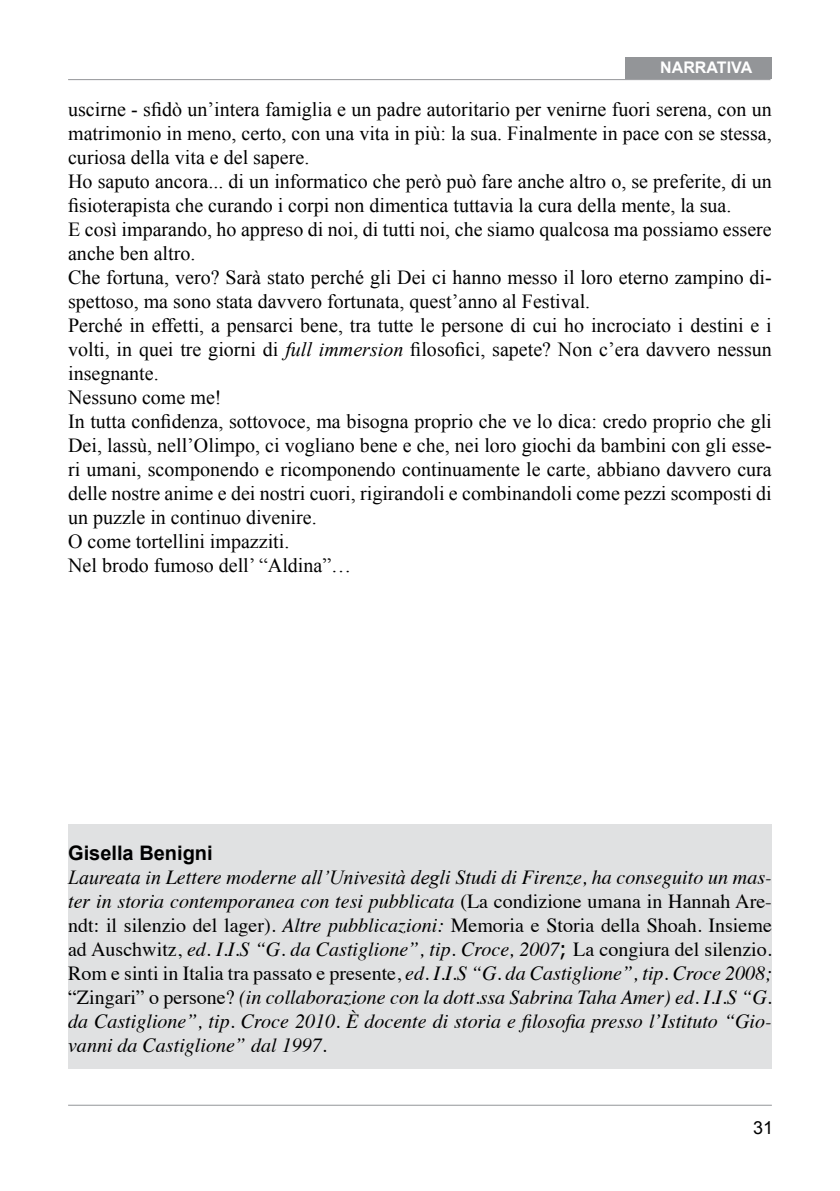
<style>
.page{position:relative;width:840px;height:1191px;background:#fff}
.page>*{position:absolute;margin:0;border:0;box-sizing:border-box;transform-origin:0 0}
.t1{font:20px/24px "Times New Roman";color:#000}
.t2{font:italic 20px/24px "Times";color:#000;text-align:justify}
.t3{font:700 20px "Arial";color:#000}
.t4{font:18px "Arial";color:#000}
.t5{font:700 16px "Arial";color:#fff}
.s1{font-style:italic}
.s2{font-family:"Times New Roman"}
.s3{font-style:normal}
.s4{font-family:"Tahoma";font-style:normal}
</style>
<div class="page">
<hr style="left:68px;top:1104px;width:703px;height:1px;background:#939598">
<div style="left:624px;top:57px;width:147px;height:22px;background:#939598"></div>
<hr style="left:68px;top:79px;width:702px;height:1px;background:#939598">
<div style="left:68px;top:824px;width:703px;height:244px;background:#e0e1e2"></div>
<p class="t5" style="left:660px;top:57px;width:93px">NARRATIVA</p>
<p class="t1" style="left:68px;top:97px;width:705px">uscirne - sfidò un’intera famiglia e un padre autoritario per venirne fuori serena, con un matrimonio in meno, certo, con una vita in più: la sua. Finalmente in pace con se stessa, curiosa della vita e del sapere.<br>Ho saputo ancora... di un informatico che però può fare anche altro o, se preferite, di un fisioterapista che curando i corpi non dimentica tuttavia la cura della mente, la sua.<br>E così imparando, ho appreso di noi, di tutti noi, che siamo qualcosa ma possiamo essere anche ben altro.<br>Che fortuna, vero? Sarà stato perché gli Dei ci hanno messo il loro eterno zampino di&shy;spettoso, ma sono stata davvero fortunata, quest’anno al Festival.<br>Perché in effetti, a pensarci bene, tra tutte le persone di cui ho incrociato i destini e i volti, in quei tre giorni di <span class="s1">full immersion</span> filosofici, sapete? Non c’era davvero nessun insegnante.<br>Nessuno come me!<br>In tutta confidenza, sottovoce, ma bisogna proprio che ve lo dica: credo proprio che gli Dei, lassù, nell’Olimpo, ci vogliano bene e che, nei loro giochi da bambini con gli esse&shy;ri umani, scomponendo e ricomponendo continuamente le carte, abbiano davvero cura delle nostre anime e dei nostri cuori, rigirandoli e combinandoli come pezzi scomposti di un puzzle in continuo divenire.<br>O come tortellini impazziti.<br>Nel brodo fumoso dell’ “Aldina”…</p>
<p class="t3" style="left:68px;top:840px;width:146px">Gisella Benigni</p>
<p class="t2" style="left:68px;top:864px;width:705px"><span class="s2">Laureata in</span> Lettere moderne <span class="s2">all’Univesità degl</span>i Studi di Firenze, ha conseguito un mas&shy;ter in storia contemporanea con tesi pubblicata <span class="s3">(La condizione umana in Hannah Are&shy;ndt: il silenzio del lager).</span> Altre pubblicazioni: <span class="s3">Memoria e Storia della Shoah. Insieme ad Auschwitz,</span> ed. I.I.S “G. da Castiglione”, tip. Croce, 2007<span class="s4">;</span> <span class="s3">La congiura del silenzio.<br>Rom e sinti in Italia tra passato e presente,</span> ed. I.I.S “G. da Castiglione”, tip. Croce 2008; <span class="s3">“Zingari” o persone?</span> (in collaborazione con la dott.ssa Sabrina Taha Amer) ed. I.I.S “G. da Castiglione”, tip. Croce 2010. è docente di storia e filosofia presso l’Istituto “Gio&shy;vanni da Castiglione” dal 1997.</p>
<p class="t4" style="left:752px;top:1116px;width:22px">31</p>
</div>
